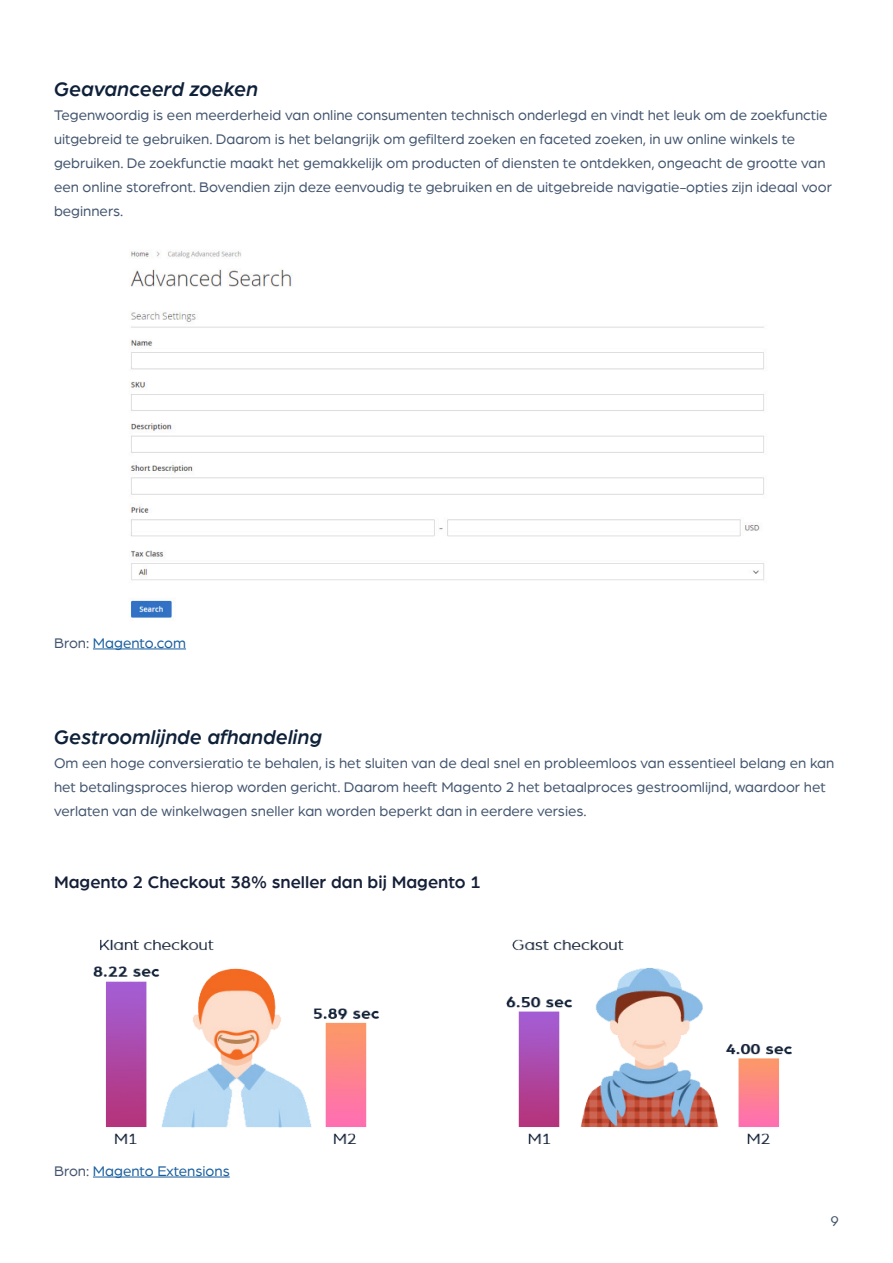
<style>
.page{position:relative;width:893px;height:1263px;background:#fff}
.page>*{position:absolute;margin:0;border:0;box-sizing:border-box;transform-origin:0 0}
.Kop_3{font:italic 500 21px "Arboria";color:#0f2039}
.Kop_4__niet_in_inhou{font:500 18px "Arboria";color:#151f37}
.t1{font:15px/24px "Arboria";color:#43556e}
.t2{font:15px "Arboria";color:#175d9e}
.s1{color:#43556e}
</style>
<div class="page">
<img style="left:93px;top:939px;width:698px;height:204px">
<hr style="left:93px;top:1177px;width:137px;height:1px;background:#175d9e">
<hr style="left:93px;top:649px;width:93px;height:1px;background:#175d9e">
<img style="left:129px;top:251px;width:635px;height:367px">
<p class="Kop_3" style="left:54px;top:75px;width:206px">Geavanceerd zoeken</p>
<p class="t1" style="left:54px;top:102px;width:779px">Tegenwoordig is een meerderheid van online consumenten technisch onderlegd en vindt het leuk om de zoekfunctie uitgebreid te gebruiken. Daarom is het belangrijk om gefilterd zoeken en faceted zoeken, in uw online winkels te gebruiken. De zoekfunctie maakt het gemakkelijk om producten of diensten te ontdekken, ongeacht de grootte van een online storefront. Bovendien zijn deze eenvoudig te gebruiken en de uitgebreide navigatie-opties zijn ideaal voor beginners.</p>
<p class="t2" style="left:54px;top:633px;width:134px"><span class="s1">Bron:</span> Magento.com</p>
<p class="Kop_3" style="left:54px;top:723px;width:269px">Gestroomlijnde afhandeling</p>
<p class="t1" style="left:54px;top:750px;width:782px">Om een hoge conversieratio te behalen, is het sluiten van de deal snel en probleemloos van essentieel belang en kan het betalingsproces hierop worden gericht. Daarom heeft Magento 2 het betaalproces gestroomlijnd, waardoor het verlaten van de winkelwagen sneller kan worden beperkt dan in eerdere versies.</p>
<p class="Kop_4__niet_in_inhou" style="left:54px;top:870px;width:428px">Magento 2 Checkout 38% sneller dan bij Magento 1</p>
<p class="t2" style="left:54px;top:1161px;width:177px"><span class="s1">Bron:</span> Magento Extensions</p>
<p class="t1" style="left:830px;top:1208px;width:10px">9</p>
</div>
